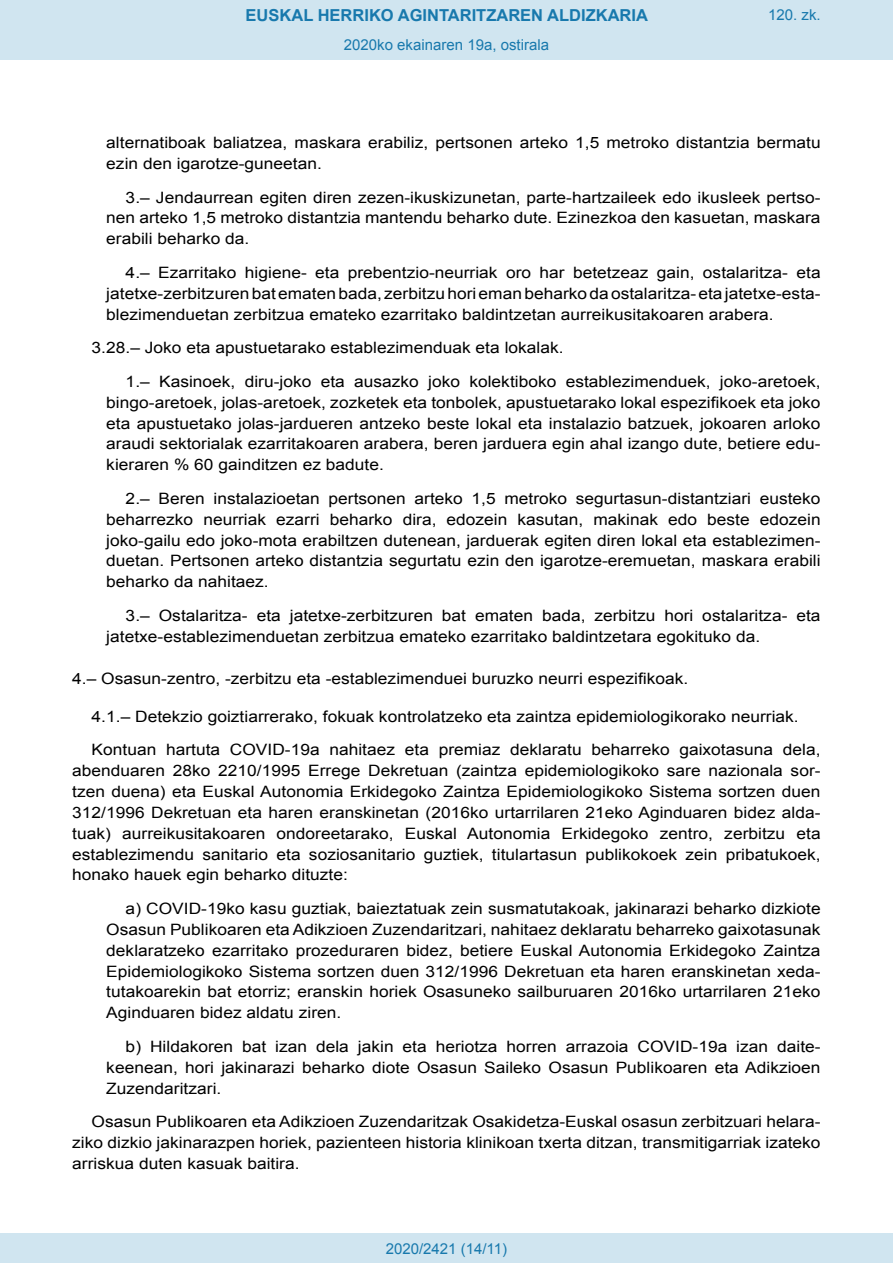
<style>
.page{position:relative;width:893px;height:1263px;background:#fff}
.page>*{position:absolute;margin:0;border:0;box-sizing:border-box;transform-origin:0 0}
.t1{font:700 16.5px "Arial";color:#1879ad}
.BOPVDetalle1{font:15.6px/20.9px "Arial";color:#000;text-align:justify;scale:1.11 1}
.BOPVDetalle{font:15.6px/20.9px "Arial";color:#000;text-align:justify;scale:1.11 1}
.BOPVDisposicionTitul{font:15.6px "Arial";color:#000;scale:1.11 1}
.Paginacion_Centro{font:15px "Arial";color:#1879ad}
</style>
<div class="page">
<div style="left:0;top:0;width:893px;height:60px;background:#d0e5f0"></div>
<div style="left:0;top:1233px;width:893px;height:30px;background:#d0e5f0"></div>
<p class="t1" style="left:246px;top:4px;width:404px">EUSKAL HERRIKO AGINTARITZAREN ALDIZKARIA</p>
<p class="Paginacion_Centro" style="left:344px;top:35px;width:207px">2020ko ekainaren 19a, ostirala</p>
<p class="Paginacion_Centro" style="left:768px;top:5px;width:54px">120. zk.</p>
<p class="BOPVDetalle1" style="left:106px;top:132px;width:645px">alternatiboak baliatzea, maskara erabiliz, pertsonen arteko 1,5 metroko distantzia bermatu ezin den igarotze-guneetan.</p>
<p class="BOPVDetalle1" style="left:106px;top:187px;width:645px;text-indent:19px">3.– Jendaurrean egiten diren zezen-ikuskizunetan, parte-hartzaileek edo ikusleek pertso&shy;nen arteko 1,5 metroko distantzia mantendu beharko dute. Ezinezkoa den kasuetan, maskara erabili beharko da.</p>
<p class="BOPVDetalle1" style="left:106px;top:262px;width:645px;text-indent:19px">4.– Ezarritako higiene- eta prebentzio-neurriak oro har betetzeaz gain, ostalaritza- eta jatetxe-zerbitzuren bat ematen bada, zerbitzu hori eman beharko da ostalaritza- eta jatetxe-esta&shy;blezimenduetan zerbitzua emateko ezarritako baldintzetan aurreikusitakoaren arabera.</p>
<p class="BOPVDetalle" style="left:92px;top:337px;width:427px">3.28.– Joko eta apustuetarako establezimenduak eta lokalak.</p>
<p class="BOPVDetalle1" style="left:106px;top:371px;width:645px;text-indent:19px">1.– Kasinoek, diru-joko eta ausazko joko kolektiboko establezimenduek, joko-aretoek, bingo-aretoek, jolas-aretoek, zozketek eta tonbolek, apustuetarako lokal espezifikoek eta joko eta apustuetako jolas-jardueren antzeko beste lokal eta instalazio batzuek, jokoaren arloko araudi sektorialak ezarritakoaren arabera, beren jarduera egin ahal izango dute, betiere edu&shy;kieraren % 60 gainditzen ez badute.</p>
<p class="BOPVDetalle1" style="left:106px;top:488px;width:645px;text-indent:19px">2.– Beren instalazioetan pertsonen arteko 1,5 metroko segurtasun-distantziari eusteko beharrezko neurriak ezarri beharko dira, edozein kasutan, makinak edo beste edozein joko-gailu edo joko-mota erabiltzen dutenean, jarduerak egiten diren lokal eta establezimen&shy;duetan. Pertsonen arteko distantzia segurtatu ezin den igarotze-eremuetan, maskara erabili beharko da nahitaez.</p>
<p class="BOPVDetalle1" style="left:106px;top:605px;width:645px;text-indent:19px">3.– Ostalaritza- eta jatetxe-zerbitzuren bat ematen bada, zerbitzu hori ostalaritza- eta jatetxe-establezimenduetan zerbitzua emateko ezarritako baldintzetara egokituko da.</p>
<p class="BOPVDisposicionTitul" style="left:72px;top:668px;width:556px">4.– Osasun-zentro, -zerbitzu eta -establezimenduei buruzko neurri espezifikoak.</p>
<p class="BOPVDetalle" style="left:92px;top:706px;width:638px">4.1.– Detekzio goiztiarrerako, fokuak kontrolatzeko eta zaintza epidemiologikorako neurriak.</p>
<p class="BOPVDetalle" style="left:72px;top:739px;width:676px;text-indent:19px">Kontuan hartuta COVID-19a nahitaez eta premiaz deklaratu beharreko gaixotasuna dela, abenduaren 28ko 2210/1995 Errege Dekretuan (zaintza epidemiologikoko sare nazionala sor&shy;tzen duena) eta Euskal Autonomia Erkidegoko Zaintza Epidemiologikoko Sistema sortzen duen 312/1996 Dekretuan eta haren eranskinetan (2016ko urtarrilaren 21eko Aginduaren bidez alda&shy;tuak) aurreikusitakoaren ondoreetarako, Euskal Autonomia Erkidegoko zentro, zerbitzu eta establezimendu sanitario eta soziosanitario guztiek, titulartasun publikokoek zein pribatukoek, honako hauek egin beharko dituzte:</p>
<p class="BOPVDetalle1" style="left:106px;top:898px;width:645px;text-indent:19px">a) COVID-19ko kasu guztiak, baieztatuak zein susmatutakoak, jakinarazi beharko dizkiote Osasun Publikoaren eta Adikzioen Zuzendaritzari, nahitaez deklaratu beharreko gaixotasunak deklaratzeko ezarritako prozeduraren bidez, betiere Euskal Autonomia Erkidegoko Zaintza Epidemiologikoko Sistema sortzen duen 312/1996 Dekretuan eta haren eranskinetan xeda&shy;tutakoarekin bat etorriz; eranskin horiek Osasuneko sailburuaren 2016ko urtarrilaren 21eko Aginduaren bidez aldatu ziren.</p>
<p class="BOPVDetalle1" style="left:106px;top:1036px;width:645px;text-indent:19px">b) Hildakoren bat izan dela jakin eta heriotza horren arrazoia COVID-19a izan daite&shy;keenean, hori jakinarazi beharko diote Osasun Saileko Osasun Publikoaren eta Adikzioen Zuzendaritzari.</p>
<p class="BOPVDetalle" style="left:72px;top:1111px;width:676px;text-indent:19px">Osasun Publikoaren eta Adikzioen Zuzendaritzak Osakidetza-Euskal osasun zerbitzuari helara&shy;ziko dizkio jakinarazpen horiek, pazienteen historia klinikoan txerta ditzan, transmitigarriak izateko arriskua duten kasuak baitira.</p>
<p class="Paginacion_Centro" style="left:386px;top:1238px;width:123px">2020/2421 (14/11)</p>
</div>
